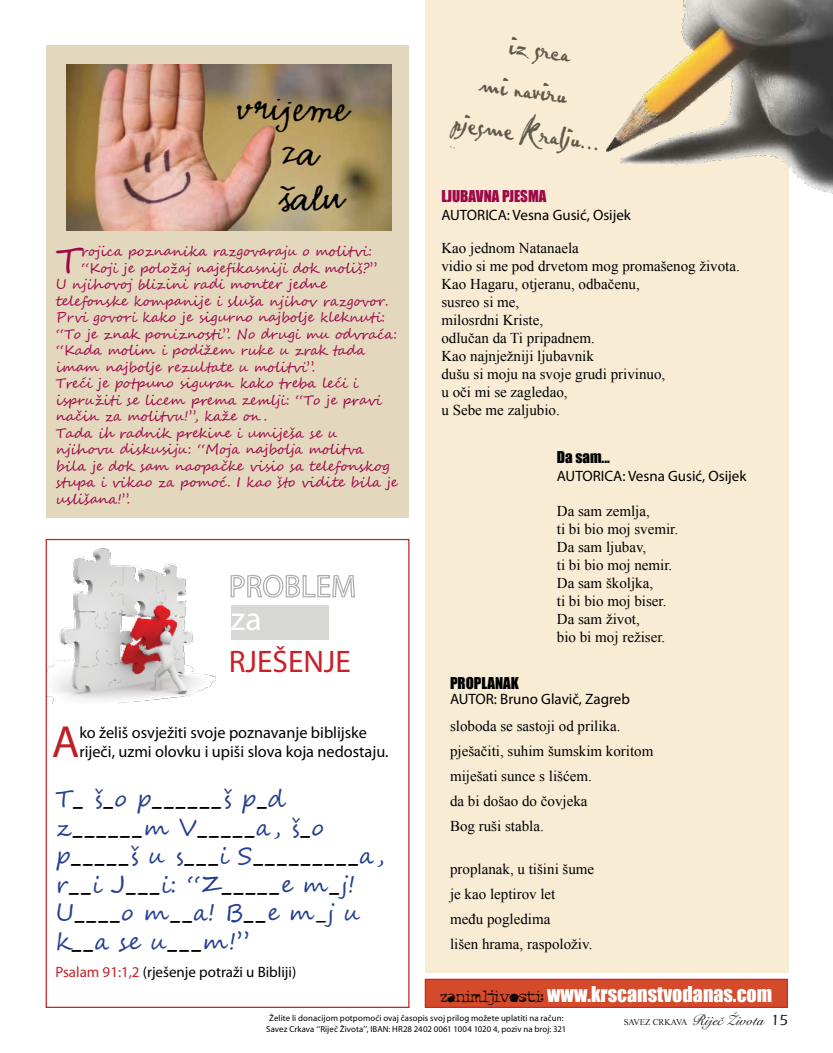
<style>
.page{position:relative;width:833px;height:1053px;background:#fff}
.page>*{position:absolute;margin:0;border:0;box-sizing:border-box;transform-origin:0 0}
.t1{font:45.12px "Myriad Pro";color:#ba2025}
.t2{font:38.75px/45px "Emmascript MVB";color:#000;scale:1.15 1}
.t3{font:36px "Segoe Script";color:#9d0848}
.t4{font:35px "Pablo Plain";color:#605a4c}
.t5{font:33.75px "Myriad Pro";color:#fff}
.t6{font:31.25px "Myriad Pro";color:#cb2027}
.t7{font:italic 23.75px/28.5px "Lucida Bright";color:#000}
.t8{font:23.75px/28.5px "Segoe Script";color:#25408f}
.t9{font:20px "Impact";color:#fff}
.t10{font:16.25px/19.5px "Myriad Pro";color:#000}
.t11{font:15px/18px "Times New Roman";color:#000}
.t12{font:15px "Myriad Pro";color:#000}
.t13{font:15px "Impact";color:#000}
.t14{font:15px "Impact";color:#9d0848}
.t15{font:13.75px "Segoe Script";color:#9d0848}
.t16{font:8.75px/10.5px "Myriad Pro";letter-spacing:.01em;color:#000;text-align:center}
.t17{font:8.75px "Times New Roman";color:#000}
.s1{font-family:"Segoe Script";font-style:normal;color:#25408f}
.s2{font-family:"Lucida Bright";font-style:italic;color:#000}
.s3{font-family:"Lucida Bright";color:#000}
.s4{color:#c22026}
.s5{font-family:"Idiot";font-size:25px;color:#000}
.s6{font-family:"Signet Roundhand ATT";font-style:italic;font-size:15px}
.s7{font-family:"Eras ITC";font-weight:500;font-size:15px}
</style>
<div class="page">
<div style="left:425px;top:0;width:363px;height:972px;background:#f8ecd5"></div>
<div style="left:425px;top:979px;width:362px;height:28px;background:#d34b2a"></div>
<div style="left:425px;top:978px;width:363px;height:29px;border:1px solid #d2232a"></div>
<img style="left:606px;top:0;width:227px;height:215px">
<div style="left:46px;top:45px;width:363px;height:472px;background:#e3d7bd"></div>
<img style="left:66px;top:65px;width:325px;height:165px">
<img style="left:48px;top:548px;width:168px;height:155px">
<svg style="left:230px;top:574px;width:125px;height:24px"></svg>
<div style="left:231px;top:605px;width:98px;height:34px;background:#d7d7d6"></div>
<h2 class="t2" style="left:281px;top:88px;width:61px;text-indent:-44px">vrijeme za šalu</h2>
<h3 class="t3" style="left:56px;top:231px;width:27px">T</h3>
<p class="t15" style="left:81px;top:240px;width:292px">rojica poznanika razgovaraju o molitvi:</p>
<p class="t15" style="left:81px;top:256px;width:297px">‘‘Koji je položaj najefikasniji dok moliš?’’</p>
<p class="t15" style="left:56px;top:273px;width:273px">U njihovoj blizini radi monter jedne</p>
<p class="t15" style="left:56px;top:289px;width:334px">telefonske kompanije i sluša njihov razgovor.</p>
<p class="t15" style="left:56px;top:306px;width:331px">Prvi govori kako je sigurno najbolje kleknuti:</p>
<p class="t15" style="left:56px;top:322px;width:343px">‘‘To je znak poniznosti’’. No drugi mu odvraća:</p>
<p class="t15" style="left:56px;top:339px;width:311px">‘‘Kada molim i podižem ruke u zrak tada</p>
<p class="t15" style="left:56px;top:355px;width:261px">imam najbolje rezultate u molitvi’’.</p>
<p class="t15" style="left:56px;top:372px;width:305px">Treći je potpuno siguran kako treba leći i</p>
<p class="t15" style="left:56px;top:388px;width:328px">ispružiti se licem prema zemlji: ‘‘To je pravi</p>
<p class="t15" style="left:56px;top:405px;width:213px">način za molitvu!’’, kaže on .</p>
<p class="t15" style="left:56px;top:421px;width:283px">Tada ih radnik prekine i umiješa se u</p>
<p class="t15" style="left:56px;top:438px;width:310px">njihovu diskusiju: ‘‘Moja najbolja molitva</p>
<p class="t15" style="left:56px;top:454px;width:335px">bila je dok sam naopačke visio sa telefonskog</p>
<p class="t15" style="left:56px;top:471px;width:343px">stupa i vikao za pomoč. I kao što vidite bila je</p>
<p class="t15" style="left:56px;top:487px;width:76px">uslišana!’’.</p>
<h3 class="t5" style="left:231px;top:598px;width:32px">za</h3>
<h3 class="t6" style="left:229px;top:642px;width:124px">RJEŠENJE</h3>
<h1 class="t1" style="left:52px;top:714px;width:29px">A</h1>
<p class="t10" style="left:79px;top:722px;width:311px">ko želiš osvježiti svoje poznavanje biblijske riječi, uzmi olovku i upiši slova koja nedostaju.</p>
<h3 class="t7" style="left:55px;top:784px;width:330px"><span class="s1">T</span>_ <span class="s1">š</span>_<span class="s1">o p</span>______<span class="s1">š p</span>_<span class="s1">d z</span>______<span class="s1">m V</span>_____<span class="s1">a, š</span>_<span class="s1">o p</span>_____<span class="s1">š u s</span>___<span class="s1">i S</span>_________<span class="s1">a,</span></h3>
<h3 class="t8" style="left:55px;top:870px;width:306px">r<span class="s2">__</span>i J<span class="s2">___</span>i: ‘‘Z<span class="s2">_____</span>e m<span class="s2">_</span>j!<br>U<span class="s2">____</span>o m<span class="s2">__</span>a! B<span class="s2">__</span>e m<span class="s3">_</span>j u k<span class="s2">__</span>a se u<span class="s2">___</span>m!’’</h3>
<p class="t12" style="left:55px;top:962px;width:242px"><span class="s4">Psalam 91:1,2</span> (rješenje potraži u Bibliji)</p>
<h3 class="t4" style="left:512px;top:23px;width:63px;rotate:8deg">iz srca</h3>
<h3 class="t4" style="left:483px;top:62px;width:89px;rotate:8deg">mi naviru</h3>
<h3 class="t4" style="left:455px;top:100px;width:131px;rotate:8deg">pjesme Kralju</h3>
<p class="t14" style="left:441px;top:184px;width:106px">LJUBAVNA PJESMA</p>
<p class="t12" style="left:441px;top:205px;width:191px">AUTORICA: Vesna Gusić, Osijek</p>
<p class="t11" style="left:441px;top:238px;width:300px">Kao jednom Natanaela<br>vidio si me pod drvetom mog promašenog života.<br>Kao Hagaru, otjeranu, odbačenu,<br>susreo si me,<br>milosrdni Kriste,<br>odlučan da Ti pripadnem.<br>Kao najnježniji ljubavnik<br>dušu si moju na svoje grudi privinuo,<br>u oči mi se zagledao,<br>u Sebe me zaljubio.</p>
<p class="t13" style="left:557px;top:445px;width:55px">Da sam...</p>
<p class="t12" style="left:557px;top:467px;width:191px">AUTORICA: Vesna Gusić, Osijek</p>
<p class="t11" style="left:557px;top:501px;width:123px">Da sam zemlja,<br>ti bi bio moj svemir.<br>Da sam ljubav,<br>ti bi bio moj nemir.<br>Da sam školjka,<br>ti bi bio moj biser.<br>Da sam život,<br>bio bi moj režiser.</p>
<p class="t13" style="left:450px;top:671px;width:70px">PROPLANAK</p>
<p class="t12" style="left:450px;top:689px;width:181px">AUTOR: Bruno Glavič, Zagreb</p>
<p class="t11" style="left:450px;top:713px;width:205px;line-height:25px">sloboda se sastoji od prilika. pješačiti, suhim šumskim koritom miješati sunce s lišćem.<br>da bi došao do čovjeka<br>Bog ruši stabla.</p>
<p class="t11" style="left:450px;top:856px;width:146px;line-height:25px">proplanak, u tišini šume je kao leptirov let<br>među pogledima<br>lišen hrama, raspoloživ.</p>
<h3 class="t9" style="left:440px;top:978px;width:333px"><span class="s5">zanimljivosti:</span> www.krscanstvodanas.com</h3>
<p class="t16" style="left:266px;top:1012px;width:301px">Želite li donacijom potpomoći ovaj časopis svoj prilog možete uplatiti na račun:<br>Savez Crkava ‘‘Riječ Života’’, IBAN: HR28 2402 0061 1004 1020 4, poziv na broj: 321</p>
<p class="t17" style="left:623px;top:1016px;width:166px">SAVEZ CRKAVA <span class="s6">Riječ Života</span> <span class="s7">15</span></p>
</div>
